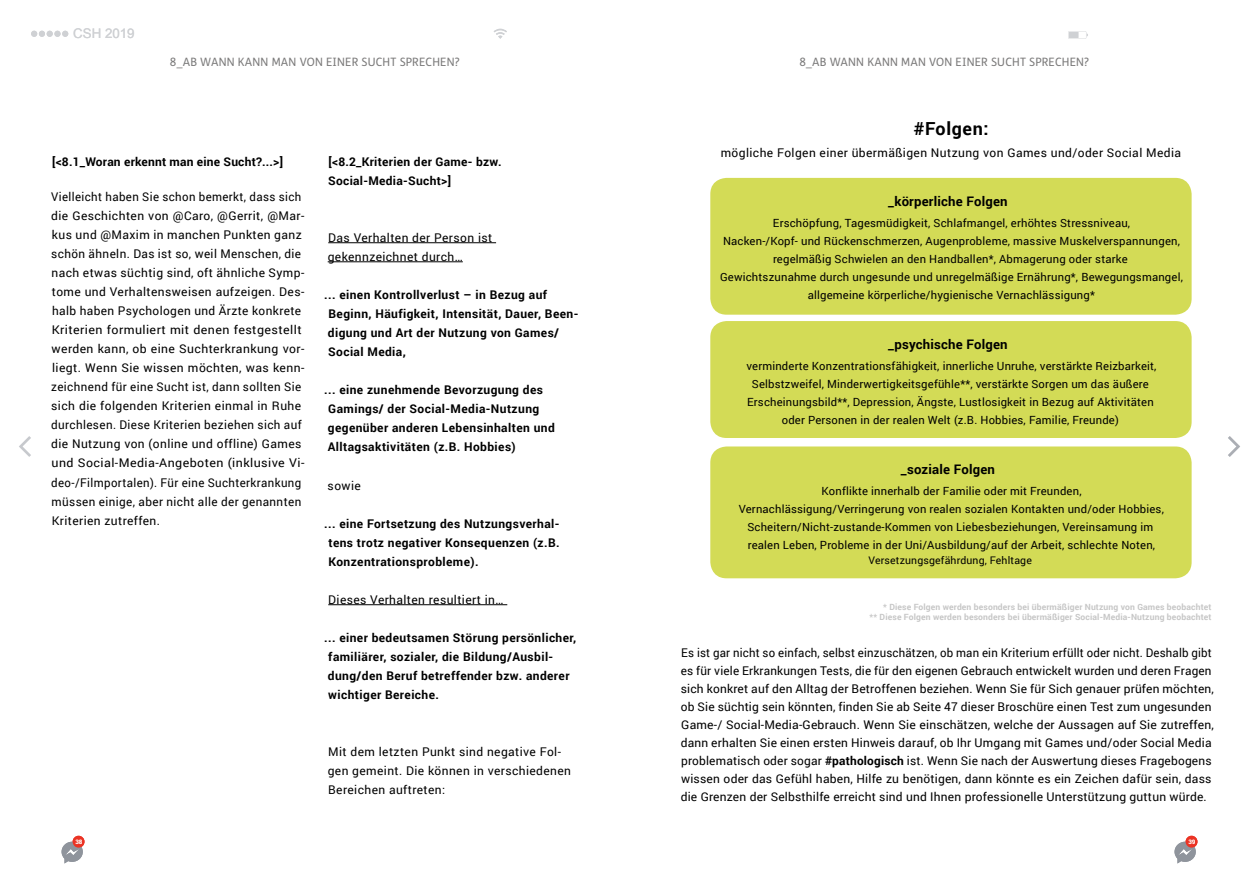
<style>
.page{position:relative;width:1259px;height:893px;background:#fff}
.page>*{position:absolute;margin:0;border:0;box-sizing:border-box;transform-origin:0 0}
.t1{font:700 18px "Roboto";letter-spacing:.035em;color:#000}
.t2{font:13.35px "Arial";color:#cfd1d4}
.t3{font:700 13.2px "Roboto";letter-spacing:.015em;color:#000}
.t4{font:12px/18px "Roboto";letter-spacing:.015em;color:#000;scale:.95 1}
.t5{font:12px/19px "Roboto";letter-spacing:.035em;color:#000;scale:.95 1}
.t6{font:700 12px/19px "Roboto";letter-spacing:.035em;color:#000}
.t7{font:12px/19px "Roboto";letter-spacing:.035em;color:#000}
.t8{font:700 12px "Roboto";letter-spacing:.015em;color:#000}
.t9{font:11.55px "FS Me";letter-spacing:.015em;color:#7c7b7b}
.t10{font:11.25px/18px "Roboto";letter-spacing:.015em;color:#000;text-align:center}
.t11{font:10.5px "Roboto";letter-spacing:.015em;color:#000}
.t12{font:700 8.55px "Roboto";letter-spacing:.015em;color:#c6c6c6}
.t13{font:900 6.15px "Roboto";color:#fffffc}
.s1{font-weight:700}
</style>
<div class="page">
<svg style="left:19px;top:436px;width:12px;height:21px"></svg>
<svg style="left:62px;top:842px;width:21px;height:21px"></svg>
<div style="left:73px;top:836px;width:11px;height:12px;background:#eb3324;border-radius:50%"></div>
<svg style="left:493px;top:29px;width:14px;height:10px"></svg>
<svg style="left:31px;top:31px;width:37px;height:6px"></svg>
<hr style="left:328px;top:242px;width:168px;height:1px;background:#000">
<hr style="left:328px;top:261px;width:135px;height:1px;background:#000">
<hr style="left:328px;top:604px;width:179px;height:1px;background:#000">
<svg style="left:1174px;top:842px;width:21px;height:21px"></svg>
<div style="left:1185px;top:836px;width:12px;height:12px;background:#eb3324;border-radius:50%"></div>
<svg style="left:1228px;top:436px;width:12px;height:21px"></svg>
<div style="left:710px;top:321px;width:481px;height:117px;background:#d3db56;border-radius:16px"></div>
<div style="left:710px;top:446px;width:481px;height:132px;background:#d3db56;border-radius:16px"></div>
<div style="left:710px;top:178px;width:481px;height:137px;background:#d3db56;border-radius:16px"></div>
<svg style="left:1068px;top:31px;width:20px;height:8px"></svg>
<div style="left:1069px;top:32px;width:9px;height:6px;background:#cfd1d4"></div>
<p class="t2" style="left:73px;top:25px;width:63px">CSH 2019</p>
<p class="t9" style="left:170px;top:54px;width:291px">8_AB WANN KANN MAN VON EINER SUCHT SPRECHEN?</p>
<p class="t8" style="left:52px;top:153px;width:232px">[&lt;8.1_Woran erkennt man eine Sucht?...&gt;]</p>
<p class="t5" style="left:51px;top:186px;width:268px">Vielleicht haben Sie schon bemerkt, dass sich die Geschichten von @Caro, @Gerrit, @Mar&shy;kus und @Maxim in manchen Punkten ganz schön ähneln. Das ist so, weil Menschen, die nach etwas süchtig sind, oft ähnliche Symp&shy;tome und Verhaltensweisen aufzeigen. Des&shy;halb haben Psychologen und Ärzte konkrete Kriterien formuliert mit denen festgestellt werden kann, ob eine Suchterkrankung vor&shy;liegt. Wenn Sie wissen möchten, was kenn&shy;zeichnend für eine Sucht ist, dann sollten Sie sich die folgenden Kriterien einmal in Ruhe durchlesen. Diese Kriterien beziehen sich auf die Nutzung von (online und offline) Games und Social-Media-Angeboten (inklusive Vi&shy;deo-/Filmportalen). Für eine Suchterkrankung müssen einige, aber nicht alle der genannten Kriterien zutreffen.</p>
<p class="t13" style="left:75px;top:837px;width:9px">38</p>
<p class="t6" style="left:328px;top:151px;width:175px">[&lt;8.2_Kriterien der Game- bzw.<br>Social-Media-Sucht&gt;]</p>
<p class="t7" style="left:328px;top:228px;width:166px">Das Verhalten der Person ist</p>
<p class="t7" style="left:328px;top:247px;width:137px">gekennzeichnet durch…</p>
<p class="t6" style="left:324px;top:285px;width:256px">... einen Kontrollverlust – in Bezug auf Beginn, Häufigkeit, Intensität, Dauer, Been&shy;digung und Art der Nutzung von Games/ Social Media,</p>
<p class="t6" style="left:324px;top:380px;width:232px">... eine zunehmende Bevorzugung des Gamings/ der Social-Media-Nutzung gegenüber anderen Lebensinhalten und Alltagsaktivitäten (z.B. Hobbies)</p>
<p class="t7" style="left:328px;top:475px;width:35px">sowie</p>
<p class="t6" style="left:328px;top:513px;width:233px;text-align:justify;text-indent:-4px">... eine Fortsetzung des Nutzungsverhal&shy;tens trotz negativer Konsequenzen (z.B.<br>Konzentrationsprobleme).</p>
<p class="t7" style="left:328px;top:590px;width:177px">Dieses Verhalten resultiert in…</p>
<p class="t6" style="left:324px;top:628px;width:254px">... einer bedeutsamen Störung persönlicher, familiärer, sozialer, die Bildung/Ausbil&shy;dung/den Beruf betreffender bzw. anderer wichtiger Bereiche.</p>
<p class="t7" style="left:328px;top:742px;width:245px">Mit dem letzten Punkt sind negative Fol&shy;gen gemeint. Die können in verschiedenen<br>Bereichen auftreten:</p>
<p class="t9" style="left:799px;top:54px;width:291px">8_AB WANN KANN MAN VON EINER SUCHT SPRECHEN?</p>
<p class="t1" style="left:913px;top:116px;width:76px">#Folgen:</p>
<p class="t7" style="left:720px;top:143px;width:462px">mögliche Folgen einer übermäßigen Nutzung von Games und/oder Social Media</p>
<p class="t3" style="left:888px;top:192px;width:121px">_körperliche Folgen</p>
<p class="t10" style="left:723px;top:214px;width:458px">Erschöpfung, Tagesmüdigkeit, Schlafmangel, erhöhtes Stressniveau,<br>Nacken-/Kopf- und Rückenschmerzen, Augenprobleme, massive Muskelverspannungen,</p>
<p class="t10" style="left:773px;top:250px;width:356px">regelmäßig Schwielen an den Handballen*, Abmagerung oder starke</p>
<p class="t10" style="left:720px;top:268px;width:464px">Gewichtszunahme durch ungesunde und unregelmäßige Ernährung*, Bewegungsmangel, allgemeine körperliche/hygienische Vernachlässigung*</p>
<p class="t3" style="left:888px;top:335px;width:121px">_psychische Folgen</p>
<p class="t10" style="left:746px;top:357px;width:411px">verminderte Konzentrationsfähigkeit, innerliche Unruhe, verstärkte Reizbarkeit,</p>
<p class="t10" style="left:747px;top:375px;width:408px">Selbstzweifel, Minderwertigkeitsgefühle**, verstärkte Sorgen um das äußere<br>Erscheinungsbild**, Depression, Ängste, Lustlosigkeit in Bezug auf Aktivitäten oder Personen in der realen Welt (z.B. Hobbies, Familie, Freunde)</p>
<p class="t3" style="left:901px;top:460px;width:96px">_soziale Folgen</p>
<p class="t10" style="left:821px;top:482px;width:261px">Konflikte innerhalb der Familie oder mit Freunden,</p>
<p class="t10" style="left:739px;top:500px;width:426px">Vernachlässigung/Verringerung von realen sozialen Kontakten und/oder Hobbies,</p>
<p class="t10" style="left:747px;top:518px;width:407px">Scheitern/Nicht-zustande-Kommen von Liebesbeziehungen, Vereinsamung im</p>
<p class="t10" style="left:748px;top:536px;width:409px">realen Leben, Probleme in der Uni/Ausbildung/auf der Arbeit, schlechte Noten,</p>
<p class="t11" style="left:868px;top:553px;width:165px">Versetzungsgefährdung, Fehltage</p>
<p class="t12" style="left:883px;top:601px;width:330px">* Diese Folgen werden besonders bei übermäßiger Nutzung von Games beobachtet</p>
<p class="t12" style="left:869px;top:611px;width:343px">** Diese Folgen werden besonders bei übermäßiger Social-Media-Nutzung beobachtet</p>
<p class="t4" style="left:680px;top:644px;width:563px">Es ist gar nicht so einfach, selbst einzuschätzen, ob man ein Kriterium erfüllt oder nicht. Deshalb gibt es für viele Erkrankungen Tests, die für den eigenen Gebrauch entwickelt wurden und deren Fragen sich konkret auf den Alltag der Betroffenen beziehen. Wenn Sie für Sich genauer prüfen möchten, ob Sie süchtig sein könnten, finden Sie ab Seite 47 dieser Broschüre einen Test zum ungesunden Game-/ Social-Media-Gebrauch. Wenn Sie einschätzen, welche der Aussagen auf Sie zutreffen, dann erhalten Sie einen ersten Hinweis darauf, ob Ihr Umgang mit Games und/oder Social Media problematisch oder sogar <span class="s1">#pathologisch</span> ist. Wenn Sie nach der Auswertung dieses Fragebogens wissen oder das Gefühl haben, Hilfe zu benötigen, dann könnte es ein Zeichen dafür sein, dass die Grenzen der Selbsthilfe erreicht sind und Ihnen professionelle Unterstützung guttun würde.</p>
<p class="t13" style="left:1188px;top:837px;width:9px">39</p>
</div>
